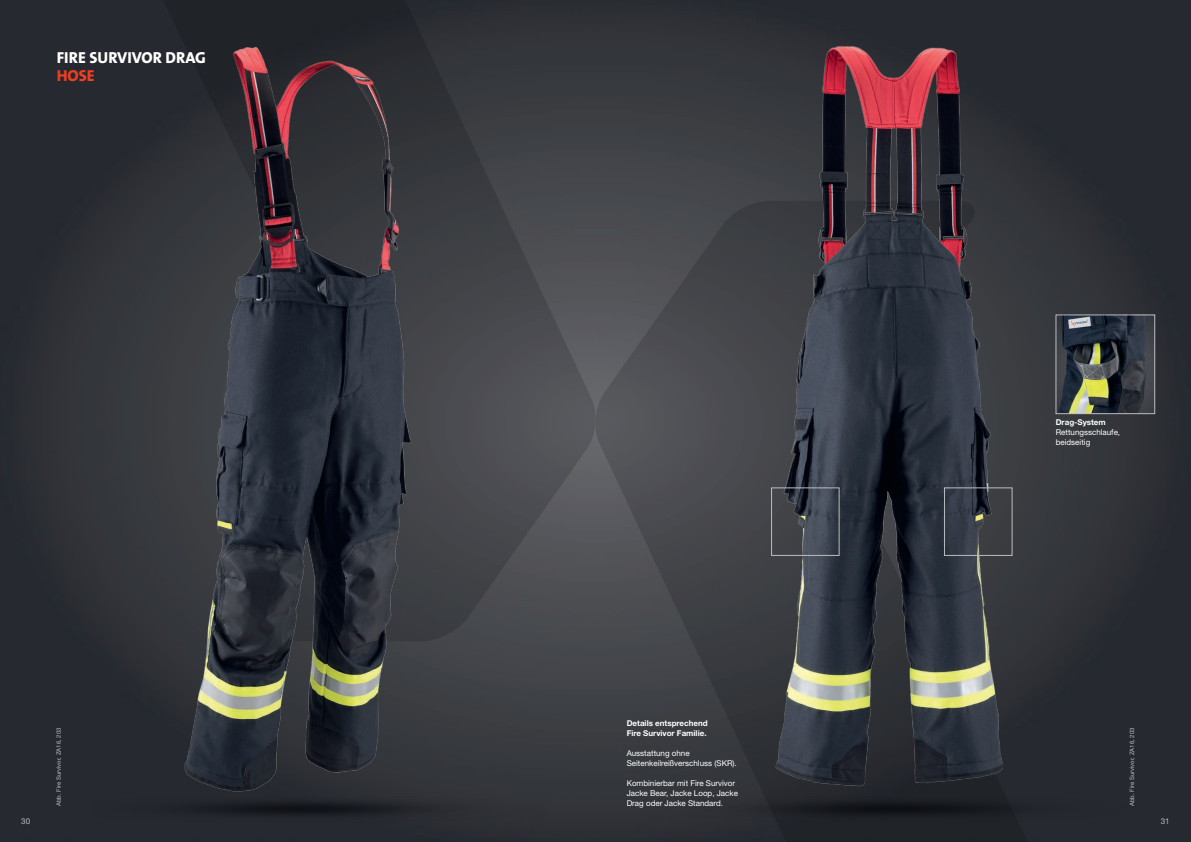
<style>
.page{position:relative;width:1191px;height:842px;background:#fff}
.page>*{position:absolute;margin:0;border:0;box-sizing:border-box;transform-origin:0 0}
.t1{font:800 16px "The Sans B8";color:#fff}
.t2{font:800 16px "The Sans B8";color:#ef3e22}
.t3{font:8px/10px "Helvetica Neue LT Pro";color:#fff}
.t4{font:700 8px/10px "Helvetica Neue LT Pro";color:#fff}
.t5{font:8px "Helvetica Neue LT Pro";color:#bcbdc0}
.t6{font:6px "Helvetica Neue LT Pro";color:#bcbdc0}
</style>
<div class="page">
<img style="left:0;top:10px;width:1191px;height:832px">
<img style="left:94px;top:797px;width:450px;height:45px">
<img style="left:686px;top:797px;width:450px;height:45px">
<img style="left:1057px;top:317px;width:96px;height:95px">
<div style="left:1055px;top:315px;width:100px;height:99px;border:1px solid #bcbdc0"></div>
<div style="left:771px;top:488px;width:68px;height:68px;border:1px solid #bcbdc0"></div>
<div style="left:944px;top:488px;width:68px;height:68px;border:1px solid #bcbdc0"></div>
<h1 class="t1" style="left:57px;top:49px;width:151px">FIRE SURVIVOR DRAG</h1>
<h1 class="t2" style="left:57px;top:67px;width:39px">HOSE</h1>
<p class="t4" style="left:1055px;top:417px;width:52px">Drag-System</p>
<p class="t3" style="left:1055px;top:427px;width:66px">Rettungsschlaufe, beidseitig</p>
<p class="t4" style="left:626px;top:718px;width:83px">Details entsprechend<br>Fire Survivor Familie.</p>
<p class="t3" style="left:626px;top:748px;width:112px">Ausstattung ohne<br>Seitenkeilreißverschluss (SKR).</p>
<p class="t3" style="left:626px;top:778px;width:113px">Kombinierbar mit Fire Survivor<br>Jacke Bear, Jacke Loop, Jacke<br>Drag oder Jacke Standard.</p>
<p class="t6" style="left:55px;top:806px;width:80px;rotate:-90deg">Abb. Fire Survivor, ZA16, 203</p>
<p class="t6" style="left:1128px;top:806px;width:80px;rotate:-90deg">Abb. Fire Survivor, ZA16, 203</p>
<p class="t5" style="left:21px;top:816px;width:10px">30</p>
<p class="t5" style="left:1160px;top:816px;width:10px">31</p>
</div>
